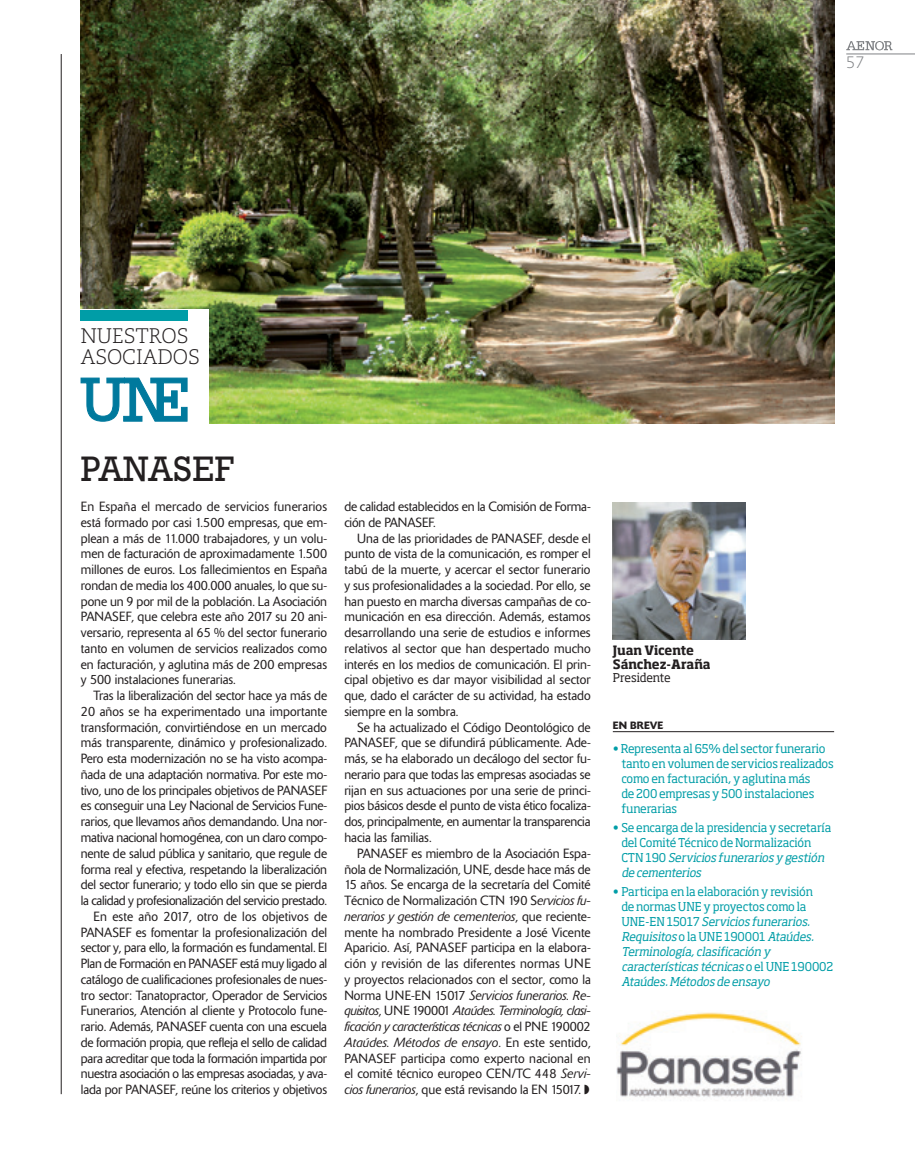
<style>
.page{position:relative;width:915px;height:1170px;background:#fff}
.page>*{position:absolute;margin:0;border:0;box-sizing:border-box;transform-origin:0 0}
._04_TITULO_ASOCIADOS{font:36px "Rockwell Std";letter-spacing:.02em;color:#231f20;scale:.96 1}
._06_PIE_FOTO_ASOCIAD{font:300 21px/21px "Caecilia LT Std";color:#231f20;scale:.96 1}
.t1{font:300 16.5px "Caecilia LT Std";color:#808285}
._03_TEXTO_PANORAMA{font:300 13.2px/15.8px "Delta";letter-spacing:-.01em;color:#231f20;text-align:justify;scale:.96 1}
._06_PIE_FOTO_ASOCIAD-2{font:700 12.75px/13.5px "Soho Std";letter-spacing:-.01em;color:#231f20;scale:.96 1}
._05_BREVES_ASOCIADOS{font:12px/15px "Soho Std";letter-spacing:-.02em;color:#009da7;scale:.96 1}
._05_BREVES_ASOCIADOS-2{font:italic 12px/15px "Soho Std";color:#009da7;scale:.96 1}
._06_PIE_FOTO_ASOCIAD-3{font:12px "Soho Std";letter-spacing:-.025em;color:#231f20;scale:.96 1}
._11_TITULO_PIE{font:500 10.5px "Delta";letter-spacing:.01em;color:#231f20}
.s1{font-style:italic}
.s2{font-style:normal}
</style>
<div class="page">
<hr style="left:846px;top:54px;width:68px;height:1px;background:#808285">
<svg style="left:846px;top:41px;width:46px;height:10px"></svg>
<img style="left:81px;top:0;width:752px;height:424px">
<img style="left:616px;top:1012px;width:186px;height:86px">
<div style="left:68px;top:310px;width:140px;height:115px;background:#fff"></div>
<div style="left:81px;top:310px;width:107px;height:11px;background:#009da7"></div>
<hr style="left:61px;top:54px;width:1px;height:1040px;background:#231f20">
<img style="left:612px;top:502px;width:133px;height:137px">
<hr style="left:612px;top:731px;width:221px;height:1px;background:#231f20">
<svg style="left:81px;top:377px;width:106px;height:45px"></svg>
<p class="t1" style="left:846px;top:53px;width:20px">57</p>
<p class="_06_PIE_FOTO_ASOCIAD" style="left:81px;top:326px;width:125px">NUESTROS<br>ASOCIADOS</p>
<p class="_04_TITULO_ASOCIADOS" style="left:81px;top:448px;width:161px">PANASEF</p>
<p class="_03_TEXTO_PANORAMA" style="left:81px;top:498px;width:258px">En España el mercado de servicios funerarios está formado por casi 1.500 empresas, que em&shy;plean a más de 11.000 trabajadores, y un volu&shy;men de facturación de aproximadamente 1.500 millones de euros. Los fallecimientos en España rondan de media los 400.000 anuales, lo que su&shy;pone un 9 por mil de la población. La Asociación PANASEF, que celebra este año 2017 su 20 ani&shy;versario, representa al 65 % del sector funerario tanto en volumen de servicios realizados como en facturación, y aglutina más de 200 empresas y 500 instalaciones funerarias.</p>
<p class="_03_TEXTO_PANORAMA" style="left:81px;top:687px;width:258px;text-indent:13px">Tras la liberalización del sector hace ya más de 20 años se ha experimentado una importante transformación, convirtiéndose en un mercado más transparente, dinámico y profesionalizado.<br>Pero esta modernización no se ha visto acompa&shy;ñada de una adaptación normativa. Por este mo&shy;tivo, uno de los principales objetivos de PANASEF es conseguir una Ley Nacional de Servicios Fune&shy;rarios, que llevamos años demandando. Una nor&shy;mativa nacional homogénea, con un claro compo&shy;nente de salud pública y sanitario, que regule de forma real y efectiva, respetando la liberalización del sector funerario; y todo ello sin que se pierda la calidad y profesionalización del servicio prestado.</p>
<p class="_03_TEXTO_PANORAMA" style="left:81px;top:908px;width:258px;text-indent:13px">En este año 2017, otro de los objetivos de PANASEF es fomentar la profesionalización del sector y, para ello, la formación es fundamental. El Plan de Formación en PANASEF está muy ligado al catálogo de cualificaciones profesionales de nues&shy;tro sector: Tanatopractor, Operador de Servicios Funerarios, Atención al cliente y Protocolo fune&shy;rario. Además, PANASEF cuenta con una escuela de formación propia, que refleja el sello de calidad para acreditar que toda la formación impartida por nuestra asociación o las empresas asociadas, y ava&shy;lada por PANASEF, reúne los criterios y objetivos</p>
<p class="_03_TEXTO_PANORAMA" style="left:344px;top:498px;width:258px">de calidad establecidos en la Comisión de Forma&shy;ción de PANASEF.</p>
<p class="_03_TEXTO_PANORAMA" style="left:344px;top:530px;width:258px;text-indent:13px">Una de las prioridades de PANASEF, desde el punto de vista de la comunicación, es romper el tabú de la muerte, y acercar el sector funerario y sus profesionalidades a la sociedad. Por ello, se han puesto en marcha diversas campañas de co&shy;municación en esa dirección. Además, estamos desarrollando una serie de estudios e informes relativos al sector que han despertado mucho interés en los medios de comunicación. El prin&shy;cipal objetivo es dar mayor visibilidad al sector que, dado el carácter de su actividad, ha estado siempre en la sombra.</p>
<p class="_03_TEXTO_PANORAMA" style="left:344px;top:719px;width:258px;text-indent:13px">Se ha actualizado el Código Deontológico de PANASEF, que se difundirá públicamente. Ade&shy;más, se ha elaborado un decálogo del sector fu&shy;nerario para que todas las empresas asociadas se rijan en sus actuaciones por una serie de princi&shy;pios básicos desde el punto de vista ético focaliza&shy;dos, principalmente, en aumentar la transparencia hacia las familias.</p>
<p class="_03_TEXTO_PANORAMA" style="left:344px;top:845px;width:258px;text-indent:13px">PANASEF es miembro de la Asociación Espa&shy;ñola de Normalización, UNE, desde hace más de 15 años. Se encarga de la secretaría del Comité Técnico de Normalización CTN 190 S<span class="s1">ervicios fu&shy;nerarios y gestión de cementerios</span>, que reciente&shy;mente ha nombrado Presidente a José Vicente Aparicio. Así, PANASEF participa en la elabora&shy;ción y revisión de las diferentes normas UNE y proyectos relacionados con el sector, como la Norma UNE-EN 15017 <span class="s1">Servicios funerarios. Re&shy;quisitos</span>, UNE 190001 <span class="s1">Ataúdes. Terminología, clasi&shy;ficación y características técnicas</span> o el PNE 190002<br><span class="s1">Ataúdes. Métodos de ensayo</span>. En este sentido, PANASEF participa como experto nacional en el comité técnico europeo CEN/TC 448 <span class="s1">Servi&shy;cios funerarios</span>, que está revisando la EN 15017. ◗</p>
<p class="_06_PIE_FOTO_ASOCIAD-2" style="left:612px;top:643px;width:103px">Juan Vicente<br>Sánchez-Araña</p>
<p class="_06_PIE_FOTO_ASOCIAD-3" style="left:612px;top:670px;width:62px">Presidente</p>
<p class="_11_TITULO_PIE" style="left:612px;top:719px;width:52px">EN BREVE</p>
<p class="_05_BREVES_ASOCIADOS" style="left:621px;top:740px;width:223px;text-indent:-9px">• Representa al 65% del sector funerario tanto en volumen de servicios realizados como en facturación, y aglutina más<br>de 200 empresas y 500 instalaciones funerarias</p>
<p class="_05_BREVES_ASOCIADOS" style="left:621px;top:819px;width:220px;text-indent:-9px">• Se encarga de la presidencia y secretaría del Comité Técnico de Normalización<br>C T N 1 9 0 <span class="s1">Servicios funerarios y gestión de cementerios</span></p>
<p class="_05_BREVES_ASOCIADOS-2" style="left:621px;top:884px;width:222px;text-indent:-9px"><span class="s2">• Participa en la elaboración y revisión<br>de normas UNE y proyectos como la<br>U N E - E N 1 5 0 1 7</span> Servicios funerarios.<br>Requisitos <span class="s2">o l a U N E 1 9 0 0 0 1</span> Ataúdes.<br>Terminología,clasificación y características técnicas <span class="s2">o e l U N E 1 9 0 0 0 2<br></span>Ataúdes.Métodos de ensayo</p>
</div>
